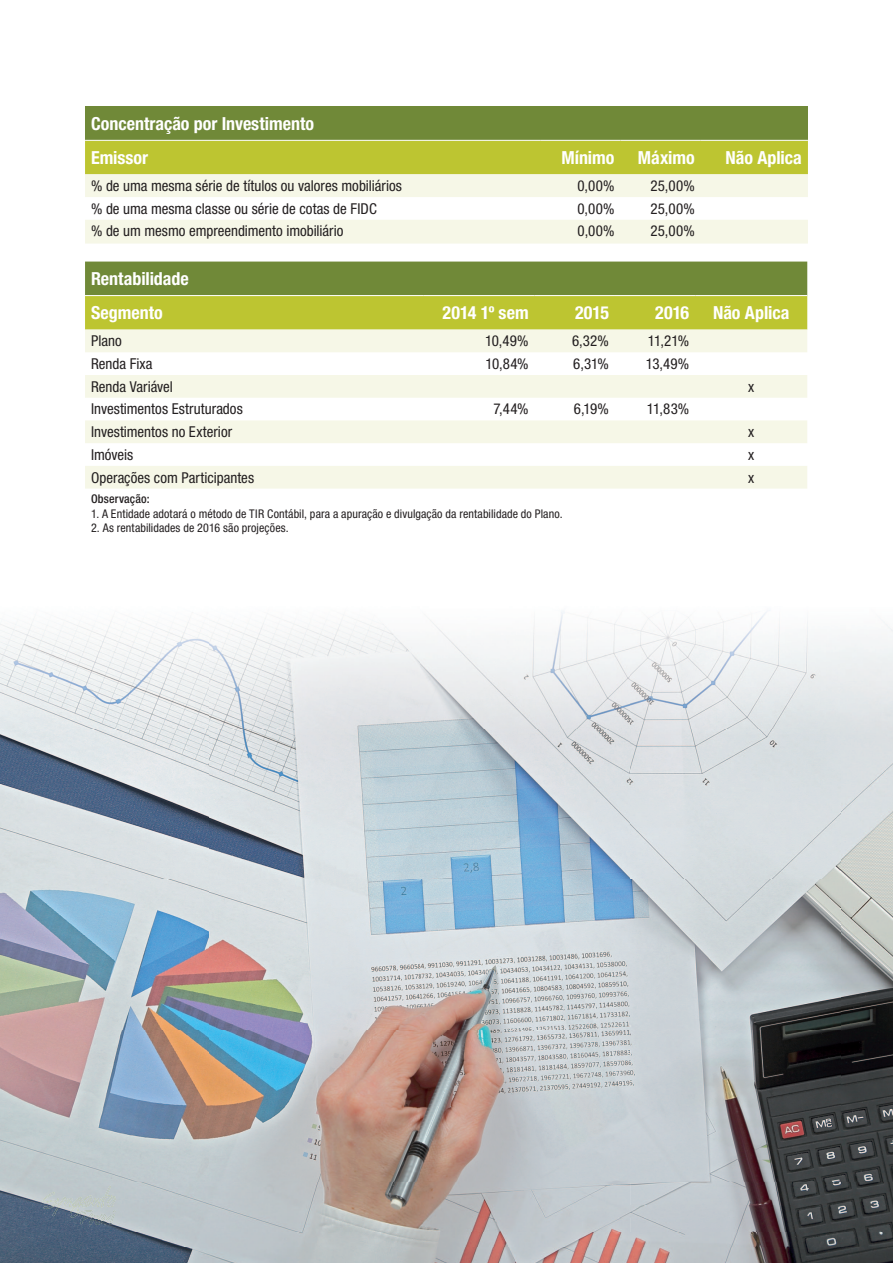
<style>
.page{position:relative;width:893px;height:1263px;background:#fff}
.page>*{position:absolute;margin:0;border:0;box-sizing:border-box;transform-origin:0 0}
.t1{font:700 condensed 18px/34px "Helvetica Neue LT Std";color:#fff}
.t2{font:condensed 15px "Helvetica Neue LT Std";color:#231f20}
.t3{font:condensed 12px "Helvetica Neue LT Std";letter-spacing:.01em;color:#231f20}
.t4{font:500 condensed 12px "Helvetica Neue LT Std";letter-spacing:.01em;color:#231f20}
</style>
<div class="page">
<div style="left:85px;top:106px;width:723px;height:34px;background:#708938"></div>
<div style="left:85px;top:141px;width:723px;height:33px;background:#bdc531"></div>
<svg style="left:85px;top:174px;width:723px;height:70px;fill:#f6f7e7"></svg>
<svg style="left:85px;top:262px;width:722px;height:68px;background:#97a836"></svg>
<svg style="left:85px;top:330px;width:722px;height:159px;fill:#f6f7e7"></svg>
<hr style="left:85px;top:295px;width:339px;height:1px;background:#fff">
<hr style="left:424px;top:295px;width:111px;height:1px;background:#fff">
<hr style="left:535px;top:295px;width:80px;height:1px;background:#fff">
<hr style="left:615px;top:295px;width:80px;height:1px;background:#fff">
<hr style="left:695px;top:295px;width:112px;height:1px;background:#fff">
<img style="left:0;top:610px;width:893px;height:653px">
<img style="left:575px;top:1206px;width:292px;height:12px">
<svg style="left:43px;top:1185px;width:73px;height:40px;background:#a0acb3"></svg>
<p class="t1" style="left:91px;top:106px;width:225px">Concentração por Investimento<br>Emissor</p>
<p class="t1" style="left:562px;top:140px;width:54px">Mínimo</p>
<p class="t1" style="left:638px;top:140px;width:58px">Máximo</p>
<p class="t1" style="left:726px;top:140px;width:78px">Não Aplica</p>
<p class="t2" style="left:91px;top:177px;width:312px">% de uma mesma série de títulos ou valores mobiliários</p>
<p class="t2" style="left:577px;top:177px;width:38px">0,00%</p>
<p class="t2" style="left:650px;top:177px;width:46px">25,00%</p>
<p class="t2" style="left:91px;top:200px;width:287px">% de uma mesma classe ou série de cotas de FIDC</p>
<p class="t2" style="left:577px;top:200px;width:38px">0,00%</p>
<p class="t2" style="left:650px;top:200px;width:46px">25,00%</p>
<p class="t2" style="left:91px;top:222px;width:254px">% de um mesmo empreendimento imobiliário</p>
<p class="t2" style="left:577px;top:222px;width:38px">0,00%</p>
<p class="t2" style="left:650px;top:222px;width:46px">25,00%</p>
<p class="t1" style="left:91px;top:261px;width:99px">Rentabilidade<br>Segmento</p>
<p class="t1" style="left:443px;top:295px;width:88px">2014 1º sem</p>
<p class="t1" style="left:575px;top:295px;width:35px">2015</p>
<p class="t1" style="left:655px;top:295px;width:35px">2016</p>
<p class="t1" style="left:713px;top:295px;width:78px">Não Aplica</p>
<p class="t2" style="left:91px;top:332px;width:32px">Plano</p>
<p class="t2" style="left:485px;top:332px;width:45px">10,49%</p>
<p class="t2" style="left:572px;top:332px;width:38px">6,32%</p>
<p class="t2" style="left:648px;top:332px;width:43px">11,21%</p>
<p class="t2" style="left:91px;top:355px;width:63px">Renda Fixa</p>
<p class="t2" style="left:485px;top:355px;width:45px">10,84%</p>
<p class="t2" style="left:573px;top:355px;width:37px">6,31%</p>
<p class="t2" style="left:646px;top:355px;width:45px">13,49%</p>
<p class="t2" style="left:91px;top:378px;width:83px">Renda Variável</p>
<p class="t2" style="left:748px;top:378px;width:8px">x</p>
<p class="t2" style="left:91px;top:400px;width:153px">Investimentos Estruturados</p>
<p class="t2" style="left:493px;top:400px;width:37px">7,44%</p>
<p class="t2" style="left:574px;top:400px;width:37px">6,19%</p>
<p class="t2" style="left:647px;top:400px;width:44px">11,83%</p>
<p class="t2" style="left:91px;top:423px;width:143px">Investimentos no Exterior</p>
<p class="t2" style="left:748px;top:423px;width:8px">x</p>
<p class="t2" style="left:91px;top:446px;width:44px">Imóveis</p>
<p class="t2" style="left:748px;top:446px;width:8px">x</p>
<p class="t2" style="left:91px;top:469px;width:165px">Operações com Participantes</p>
<p class="t2" style="left:748px;top:469px;width:8px">x</p>
<p class="t4" style="left:91px;top:492px;width:60px">Observação:</p>
<p class="t3" style="left:91px;top:506px;width:473px">1. A Entidade adotará o método de TIR Contábil, para a apuração e divulgação da rentabilidade do Plano.</p>
<p class="t3" style="left:91px;top:521px;width:199px">2. As rentabilidades de 2016 são projeções.</p>
</div>
